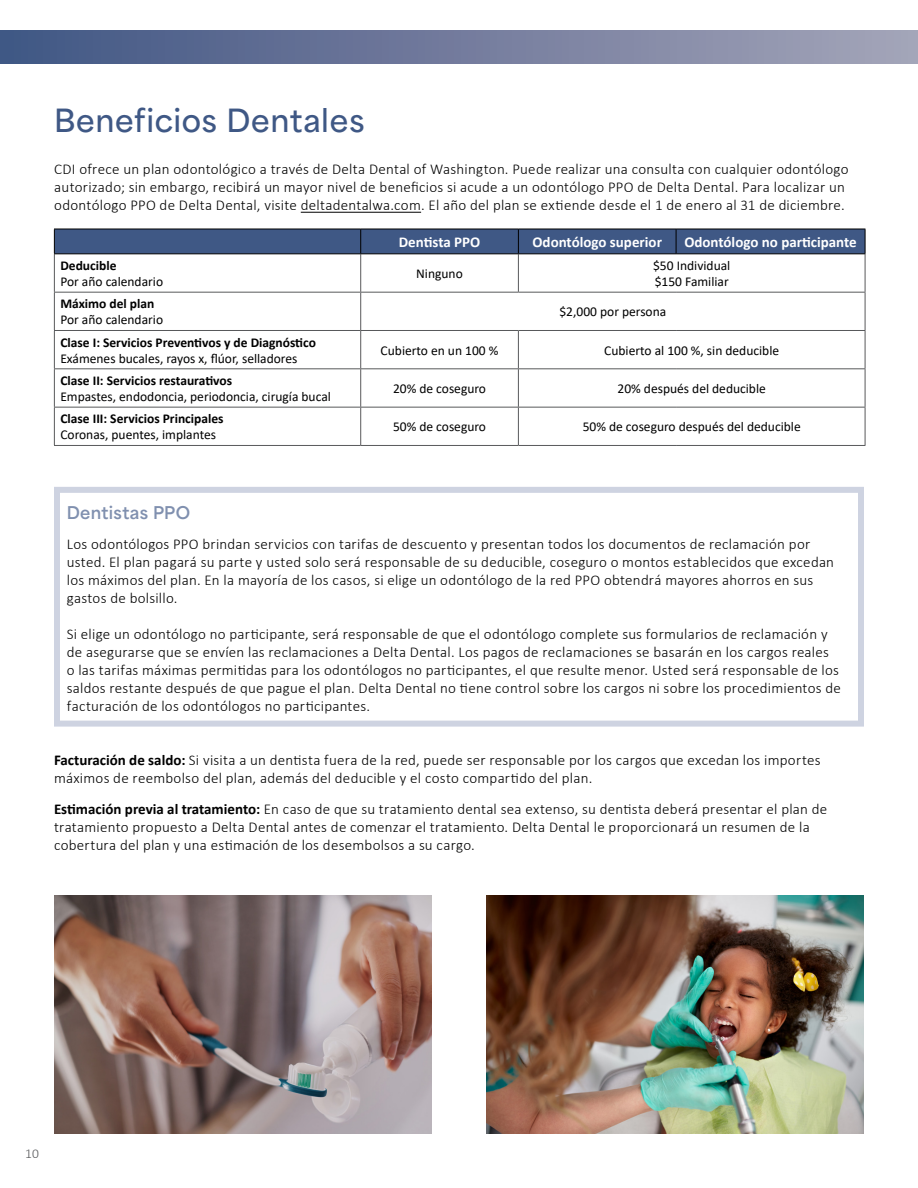
<style>
.page{position:relative;width:918px;height:1188px;background:#fff}
.page>*{position:absolute;margin:0;border:0;box-sizing:border-box;transform-origin:0 0}
.t1{font:600 30px "Area Normal";letter-spacing:.025em;color:#3f5885}
.t2{font:700 16.5px "Area Normal";letter-spacing:.02em;color:#8090af}
.t3{font:300 15px/18px "Calibri";letter-spacing:.015em;color:#000}
.t4{font:700 15px "Calibri";color:#fff}
.t5{font:13.5px/16.2px "Calibri";color:#000}
.t6{font:700 13.5px "Calibri";color:#000}
.t7{font:300 13.5px "Calibri";color:#58595b}
.s1{font-weight:700}
</style>
<div class="page">
<div style="left:0;top:31px;width:918px;height:32px;background:linear-gradient(to right,#415583,#a5a4b8)"></div>
<hr style="left:865px;top:254px;width:1px;height:38px;background:#58595b">
<hr style="left:865px;top:293px;width:1px;height:37px;background:#58595b">
<hr style="left:865px;top:331px;width:1px;height:37px;background:#58595b">
<hr style="left:865px;top:369px;width:1px;height:38px;background:#58595b">
<hr style="left:865px;top:408px;width:1px;height:37px;background:#58595b">
<hr style="left:54px;top:254px;width:1px;height:38px;background:#58595b">
<hr style="left:360px;top:254px;width:1px;height:38px;background:#58595b">
<hr style="left:518px;top:254px;width:1px;height:38px;background:#58595b">
<hr style="left:54px;top:292px;width:307px;height:1px;background:#58595b">
<hr style="left:54px;top:293px;width:1px;height:37px;background:#58595b">
<hr style="left:361px;top:292px;width:157px;height:1px;background:#58595b">
<hr style="left:360px;top:293px;width:1px;height:37px;background:#58595b">
<hr style="left:518px;top:292px;width:158px;height:1px;background:#58595b">
<hr style="left:676px;top:292px;width:189px;height:1px;background:#58595b">
<hr style="left:54px;top:330px;width:307px;height:1px;background:#58595b">
<hr style="left:54px;top:331px;width:1px;height:37px;background:#58595b">
<hr style="left:361px;top:330px;width:157px;height:1px;background:#58595b">
<hr style="left:360px;top:331px;width:1px;height:37px;background:#58595b">
<hr style="left:518px;top:330px;width:158px;height:1px;background:#58595b">
<hr style="left:518px;top:331px;width:1px;height:37px;background:#58595b">
<hr style="left:676px;top:330px;width:189px;height:1px;background:#58595b">
<hr style="left:54px;top:368px;width:307px;height:1px;background:#58595b">
<hr style="left:54px;top:369px;width:1px;height:38px;background:#58595b">
<hr style="left:361px;top:368px;width:157px;height:1px;background:#58595b">
<hr style="left:360px;top:369px;width:1px;height:38px;background:#58595b">
<hr style="left:518px;top:368px;width:158px;height:1px;background:#58595b">
<hr style="left:518px;top:369px;width:1px;height:38px;background:#58595b">
<hr style="left:676px;top:368px;width:189px;height:1px;background:#58595b">
<hr style="left:54px;top:407px;width:307px;height:1px;background:#58595b">
<hr style="left:54px;top:408px;width:1px;height:37px;background:#58595b">
<hr style="left:361px;top:407px;width:157px;height:1px;background:#58595b">
<hr style="left:360px;top:408px;width:1px;height:37px;background:#58595b">
<hr style="left:518px;top:407px;width:158px;height:1px;background:#58595b">
<hr style="left:518px;top:408px;width:1px;height:37px;background:#58595b">
<hr style="left:676px;top:407px;width:189px;height:1px;background:#58595b">
<hr style="left:54px;top:445px;width:307px;height:1px;background:#58595b">
<hr style="left:361px;top:445px;width:157px;height:1px;background:#58595b">
<hr style="left:518px;top:445px;width:158px;height:1px;background:#58595b">
<hr style="left:676px;top:445px;width:189px;height:1px;background:#58595b">
<svg style="left:54px;top:229px;width:812px;height:25px;background:#3c537e"></svg>
<hr style="left:301px;top:212px;width:120px;height:1px;background:#000">
<div style="left:54px;top:487px;width:810px;height:240px;border:6px solid #ced3e1"></div>
<img style="left:486px;top:896px;width:378px;height:238px">
<img style="left:54px;top:896px;width:378px;height:238px">
<h1 class="t1" style="left:54px;top:94px;width:312px">Beneficios Dentales</h1>
<p class="t3" style="left:54px;top:160px;width:796px">CDI ofrece un plan odontológico a través de Delta Dental of Washington. Puede realizar una consulta con cualquier odontólogo autorizado; sin embargo, recibirá un mayor nivel de beneficios si acude a un odontólogo PPO de Delta Dental. Para localizar un odontólogo PPO de Delta Dental, visite deltadentalwa.com. El año del plan se extiende desde el 1 de enero al 31 de diciembre.</p>
<p class="t6" style="left:60px;top:256px;width:58px">Deducible</p>
<p class="t5" style="left:60px;top:273px;width:104px">Por año calendario</p>
<p class="t6" style="left:60px;top:294px;width:96px">Máximo del plan</p>
<p class="t5" style="left:60px;top:312px;width:104px">Por año calendario</p>
<p class="t6" style="left:60px;top:333px;width:257px">Clase I: Servicios Preventivos y de Diagnóstico</p>
<p class="t5" style="left:60px;top:350px;width:239px">Exámenes bucales, rayos x, flúor, selladores</p>
<p class="t6" style="left:60px;top:371px;width:173px">Clase II: Servicios restaurativos</p>
<p class="t5" style="left:60px;top:388px;width:272px">Empastes, endodoncia, periodoncia, cirugía bucal</p>
<p class="t6" style="left:60px;top:409px;width:165px">Clase III: Servicios Principales</p>
<p class="t5" style="left:60px;top:427px;width:157px">Coronas, puentes, implantes</p>
<p class="t4" style="left:399px;top:231px;width:83px">Dentista PPO</p>
<p class="t4" style="left:532px;top:231px;width:131px">Odontólogo superior</p>
<p class="t4" style="left:684px;top:231px;width:174px">Odontólogo no participante</p>
<p class="t5" style="left:416px;top:265px;width:48px">Ninguno</p>
<p class="t5" style="left:653px;top:257px;width:79px">$50 Individual $150 Familiar</p>
<p class="t5" style="left:559px;top:303px;width:108px">$2,000 por persona</p>
<p class="t5" style="left:381px;top:342px;width:119px">Cubierto en un 100 %</p>
<p class="t5" style="left:604px;top:342px;width:176px">Cubierto al 100 %, sin deducible</p>
<p class="t5" style="left:393px;top:380px;width:95px">20% de coseguro</p>
<p class="t5" style="left:618px;top:380px;width:150px">20% después del deducible</p>
<p class="t5" style="left:393px;top:418px;width:95px">50% de coseguro</p>
<p class="t5" style="left:583px;top:418px;width:220px">50% de coseguro después del deducible</p>
<p class="t2" style="left:67px;top:497px;width:125px">Dentistas PPO</p>
<p class="t3" style="left:67px;top:535px;width:769px">Los odontólogos PPO brindan servicios con tarifas de descuento y presentan todos los documentos de reclamación por usted. El plan pagará su parte y usted solo será responsable de su deducible, coseguro o montos establecidos que excedan los máximos del plan. En la mayoría de los casos, si elige un odontólogo de la red PPO obtendrá mayores ahorros en sus gastos de bolsillo.</p>
<p class="t3" style="left:67px;top:625px;width:776px">Si elige un odontólogo no participante, será responsable de que el odontólogo complete sus formularios de reclamación y de asegurarse que se envíen las reclamaciones a Delta Dental. Los pagos de reclamaciones se basarán en los cargos reales<br>o las tarifas máximas permitidas para los odontólogos no participantes, el que resulte menor. Usted será responsable de los saldos restante después de que pague el plan. Delta Dental no tiene control sobre los cargos ni sobre los procedimientos de facturación de los odontólogos no participantes.</p>
<p class="t3" style="left:54px;top:751px;width:768px"><span class="s1">Facturación de saldo:</span> Si visita a un dentista fuera de la red, puede ser responsable por los cargos que excedan los importes máximos de reembolso del plan, además del deducible y el costo compartido del plan.</p>
<p class="t3" style="left:54px;top:800px;width:775px"><span class="s1">Estimación previa al tratamiento:</span> En caso de que su tratamiento dental sea extenso, su dentista deberá presentar el plan de tratamiento propuesto a Delta Dental antes de comenzar el tratamiento. Delta Dental le proporcionará un resumen de la cobertura del plan y una estimación de los desembolsos a su cargo.</p>
<p class="t7" style="left:25px;top:1145px;width:15px">10</p>
</div>
